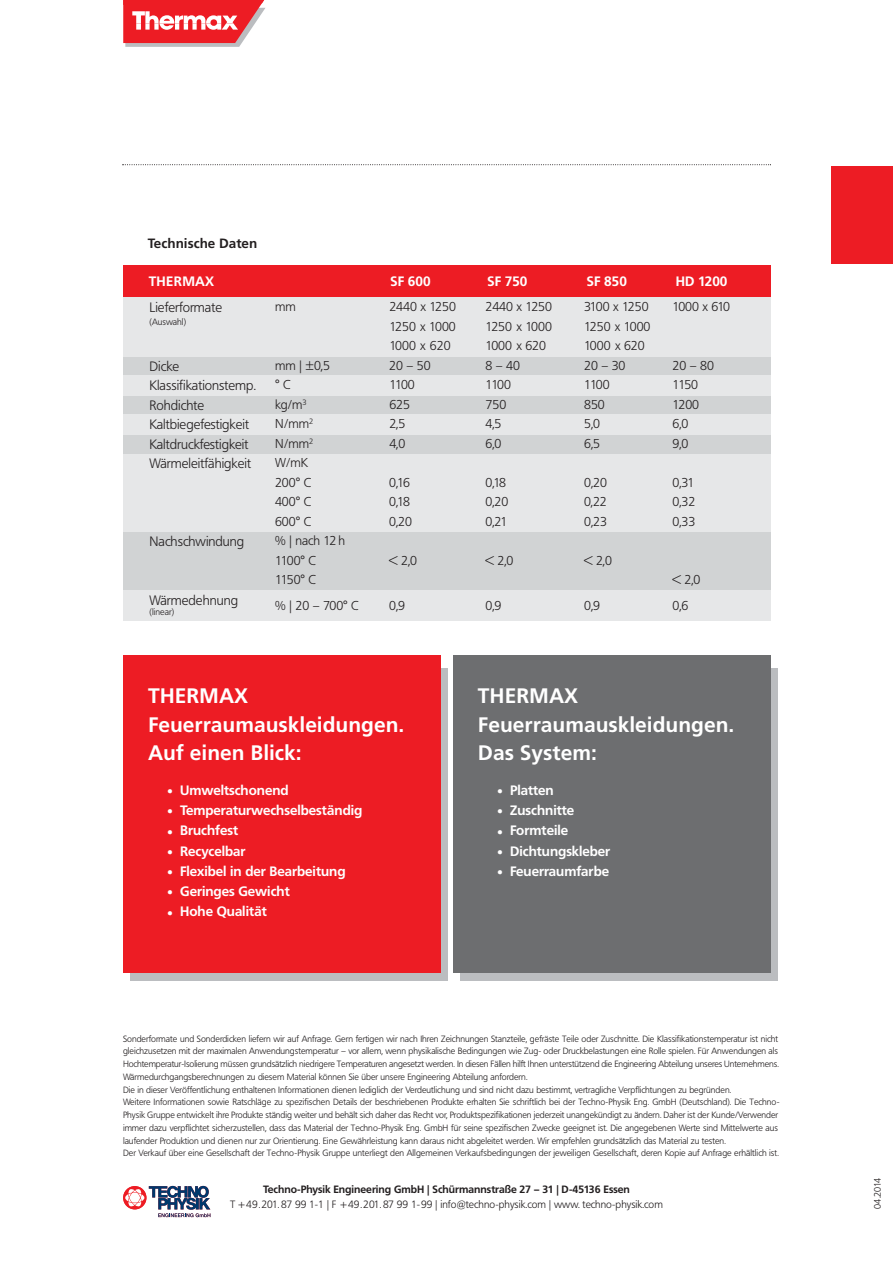
<style>
.page{position:relative;width:893px;height:1263px;background:#fff}
.page>*{position:absolute;margin:0;border:0;box-sizing:border-box;transform-origin:0 0}
.t1{font:700 21px/28.5px "Frutiger";color:#fff}
.t2{font:700 13.5px/20.2px "Frutiger BQ";color:#fff}
.t3{font:300 13.5px/19.5px "Frutiger BQ";color:#231f20}
.t4{font:700 13.5px "Frutiger";color:#231f20}
.t5{font:900 13.5px/20.2px "Frutiger BQ";color:#fff;text-align:justify}
.t6{font:700 13.5px "Frutiger BQ";letter-spacing:.03em;color:#fff}
.t7{font:300 12.75px/19.5px "Frutiger BQ";color:#231f20}
.t8{font:300 12.75px "Frutiger BQ";letter-spacing:-.04em;color:#231f20}
.t9{font:300 10.5px "Frutiger BQ";color:#231f20}
.t10{font:700 10.5px "Frutiger BQ";color:#231f20}
.t11{font:300 9.3px "Frutiger BQ";letter-spacing:-.025em;color:#231f20}
.t12{font:300 9px/12.8px "Frutiger BQ";color:#231f20}
</style>
<div class="page">
<div style="left:130px;top:668px;width:318px;height:313px;background:#bbbdc0"></div>
<div style="left:832px;top:166px;width:61px;height:98px;background:#ed1c24"></div>
<div style="left:123px;top:655px;width:318px;height:318px;background:#ed1c24"></div>
<div style="left:123px;top:265px;width:647px;height:353px;background:#d1d3d4"></div>
<div style="left:123px;top:297px;width:647px;height:21px;background:#e6e7e8"></div>
<div style="left:123px;top:316px;width:647px;height:21px;background:#e6e7e8"></div>
<div style="left:123px;top:336px;width:647px;height:21px;background:#e6e7e8"></div>
<div style="left:123px;top:375px;width:647px;height:21px;background:#e6e7e8"></div>
<div style="left:123px;top:414px;width:647px;height:21px;background:#e6e7e8"></div>
<div style="left:123px;top:454px;width:647px;height:21px;background:#e6e7e8"></div>
<div style="left:123px;top:472px;width:647px;height:21px;background:#e6e7e8"></div>
<div style="left:123px;top:492px;width:647px;height:21px;background:#e6e7e8"></div>
<div style="left:123px;top:511px;width:647px;height:21px;background:#e6e7e8"></div>
<div style="left:123px;top:590px;width:647px;height:21px;background:#e6e7e8"></div>
<div style="left:123px;top:607px;width:647px;height:13px;background:#e6e7e8"></div>
<div style="left:460px;top:668px;width:318px;height:313px;background:#bbbdc0"></div>
<div style="left:453px;top:655px;width:317px;height:318px;background:#6d6e70"></div>
<svg style="left:122px;top:164px;width:649px;height:1px"></svg>
<div style="left:123px;top:265px;width:647px;height:32px;background:#ed1c24"></div>
<svg style="left:123px;top:1186px;width:87px;height:31px"></svg>
<svg style="left:123px;top:0;width:142px;height:47px"></svg>
<h2 class="t4" style="left:148px;top:238px;width:111px">Technische Daten</h2>
<h2 class="t6" style="left:149px;top:276px;width:67px">THERMAX</h2>
<h2 class="t2" style="left:390px;top:272px;width:42px">SF 600</h2>
<h2 class="t2" style="left:487px;top:272px;width:42px">SF 750</h2>
<h2 class="t2" style="left:587px;top:272px;width:42px">SF 850</h2>
<h2 class="t2" style="left:676px;top:272px;width:53px">HD 1200</h2>
<h3 class="t7" style="left:275px;top:298px;width:22px">mm</h3>
<h3 class="t7" style="left:389px;top:298px;width:68px">2440 x 1250</h3>
<h3 class="t7" style="left:485px;top:298px;width:68px">2440 x 1250</h3>
<h3 class="t8" style="left:584px;top:302px;width:66px">3100 x 1250</h3>
<h3 class="t7" style="left:672px;top:298px;width:59px">1000 x 610</h3>
<h3 class="t7" style="left:389px;top:318px;width:68px">1250 x 1000</h3>
<h3 class="t7" style="left:485px;top:318px;width:68px">1250 x 1000</h3>
<h3 class="t7" style="left:584px;top:318px;width:68px">1250 x 1000</h3>
<h3 class="t7" style="left:389px;top:337px;width:63px">1000 x 620</h3>
<h3 class="t7" style="left:485px;top:337px;width:62px">1000 x 620</h3>
<h3 class="t7" style="left:584px;top:337px;width:62px">1000 x 620</h3>
<h3 class="t7" style="left:275px;top:357px;width:56px">mm | ±0,5</h3>
<h3 class="t7" style="left:389px;top:357px;width:43px">20 – 50</h3>
<h3 class="t7" style="left:485px;top:357px;width:36px">8 – 40</h3>
<h3 class="t7" style="left:584px;top:357px;width:43px">20 – 30</h3>
<h3 class="t7" style="left:673px;top:357px;width:43px">20 – 80</h3>
<h3 class="t7" style="left:275px;top:376px;width:17px">° C</h3>
<h3 class="t7" style="left:389px;top:376px;width:27px">1100</h3>
<h3 class="t7" style="left:486px;top:376px;width:27px">1100</h3>
<h3 class="t7" style="left:584px;top:376px;width:27px">1100</h3>
<h3 class="t7" style="left:673px;top:376px;width:27px">1150</h3>
<h3 class="t7" style="left:275px;top:396px;width:33px">kg/m<sup>3</sup></h3>
<h3 class="t7" style="left:389px;top:396px;width:22px">625</h3>
<h3 class="t7" style="left:485px;top:396px;width:22px">750</h3>
<h3 class="t7" style="left:584px;top:396px;width:22px">850</h3>
<h3 class="t7" style="left:673px;top:396px;width:28px">1200</h3>
<h3 class="t7" style="left:275px;top:415px;width:40px">N/mm<sup>2</sup></h3>
<h3 class="t7" style="left:389px;top:415px;width:17px">2,5</h3>
<h3 class="t7" style="left:485px;top:415px;width:17px">4,5</h3>
<h3 class="t7" style="left:584px;top:415px;width:17px">5,0</h3>
<h3 class="t7" style="left:673px;top:415px;width:17px">6,0</h3>
<h3 class="t7" style="left:275px;top:435px;width:40px">N/mm<sup>2</sup></h3>
<h3 class="t7" style="left:389px;top:435px;width:17px">4,0</h3>
<h3 class="t7" style="left:485px;top:435px;width:17px">6,0</h3>
<h3 class="t7" style="left:584px;top:435px;width:17px">6,5</h3>
<h3 class="t7" style="left:673px;top:435px;width:17px">9,0</h3>
<h3 class="t7" style="left:275px;top:454px;width:38px">W/mK<br>200° C</h3>
<h2 class="t3" style="left:150px;top:299px;width:74px">Lieferformate</h2>
<p class="t12" style="left:150px;top:316px;width:38px">(Auswahl)</p>
<h2 class="t3" style="left:150px;top:357px;width:108px">Dicke<br>Klassifikationstemp.<br>Rohdichte<br>Kaltbiegefestigkeit<br>Kaltdruckfestigkeit<br>Wärmeleitfähigkeit</h2>
<h3 class="t7" style="left:389px;top:474px;width:22px">0,16</h3>
<h3 class="t7" style="left:485px;top:474px;width:22px">0,18</h3>
<h3 class="t7" style="left:584px;top:474px;width:24px">0,20</h3>
<h3 class="t7" style="left:672px;top:474px;width:23px">0,31</h3>
<h2 class="t3" style="left:150px;top:533px;width:96px">Nachschwindung</h2>
<h2 class="t3" style="left:150px;top:591px;width:90px">Wärmedehnung</h2>
<p class="t12" style="left:150px;top:606px;width:26px">(linear)</p>
<h3 class="t7" style="left:275px;top:493px;width:38px">400° C</h3>
<h3 class="t7" style="left:389px;top:493px;width:22px">0,18</h3>
<h3 class="t7" style="left:485px;top:493px;width:24px">0,20</h3>
<h3 class="t7" style="left:584px;top:493px;width:24px">0,22</h3>
<h3 class="t7" style="left:672px;top:493px;width:24px">0,32</h3>
<h3 class="t7" style="left:275px;top:513px;width:38px">600° C</h3>
<h3 class="t7" style="left:389px;top:513px;width:24px">0,20</h3>
<h3 class="t7" style="left:485px;top:513px;width:23px">0,21</h3>
<h3 class="t7" style="left:584px;top:513px;width:24px">0,23</h3>
<h3 class="t7" style="left:672px;top:513px;width:24px">0,33</h3>
<h3 class="t7" style="left:275px;top:532px;width:72px">% | nach 12 h<br>1100° C</h3>
<h3 class="t7" style="left:389px;top:552px;width:29px">&lt; 2,0</h3>
<h3 class="t7" style="left:485px;top:552px;width:29px">&lt; 2,0</h3>
<h3 class="t7" style="left:584px;top:552px;width:29px">&lt; 2,0</h3>
<h3 class="t7" style="left:275px;top:571px;width:42px">1150° C</h3>
<h3 class="t7" style="left:673px;top:571px;width:29px">&lt; 2,0</h3>
<h3 class="t7" style="left:275px;top:597px;width:85px">% | 20 – 700° C</h3>
<h3 class="t7" style="left:389px;top:597px;width:17px">0,9</h3>
<h3 class="t7" style="left:485px;top:597px;width:17px">0,9</h3>
<h3 class="t7" style="left:584px;top:597px;width:17px">0,9</h3>
<h3 class="t7" style="left:672px;top:597px;width:17px">0,6</h3>
<h1 class="t1" style="left:148px;top:683px;width:258px">THERMAX<br>Feuerraumauskleidungen.<br>Auf einen Blick:</h1>
<h2 class="t2" style="left:180px;top:781px;width:184px">Umweltschonend<br>Temperaturwechselbeständig<br>Bruchfest<br>Recycelbar<br>Flexibel in der Bearbeitung<br>Geringes Gewicht<br>Hohe Qualität</h2>
<h2 class="t5" style="left:168px;top:782px;width:6px">• • • • • • •</h2>
<h1 class="t1" style="left:478px;top:683px;width:258px">THERMAX<br>Feuerraumauskleidungen.<br>Das System:</h1>
<h2 class="t5" style="left:498px;top:782px;width:6px">• • • • •</h2>
<h2 class="t2" style="left:510px;top:781px;width:102px">Platten<br>Zuschnitte<br>Formteile<br>Dichtungskleber<br>Feuerraumfarbe</h2>
<p class="t12" style="left:123px;top:1033px;width:658px">Sonderformate und Sonderdicken liefern wir auf Anfrage. Gern fertigen wir nach Ihren Zeichnungen Stanzteile, gefräste Teile oder Zuschnitte. Die Klassifikationstemperatur ist nicht gleichzusetzen mit der maximalen Anwendungstemperatur – vor allem, wenn physikalische Bedingungen wie Zug- oder Druckbelastungen eine Rolle spielen. Für Anwendungen als Hochtemperatur-Isolierung müssen grundsätzlich niedrigere Temperaturen angesetzt werden. In diesen Fällen hilft Ihnen unterstützend die Engineering Abteilung unseres Unternehmens.<br>Wärmedurchgangsberechnungen zu diesem Material können Sie über unsere Engineering Abteilung anfordern.<br>Die in dieser Veröffentlichung enthaltenen Informationen dienen lediglich der Verdeutlichung und sind nicht dazu bestimmt, vertragliche Verpflichtungen zu begründen.<br>Weitere Informationen sowie Ratschläge zu spezifischen Details der beschriebenen Produkte erhalten Sie schriftlich bei der Techno-Physik Eng. GmbH (Deutschland). Die Techno-Physik Gruppe entwickelt ihre Produkte ständig weiter und behält sich daher das Recht vor, Produktspezifikationen jederzeit unangekündigt zu ändern. Daher ist der Kunde/Verwender immer dazu verpflichtet sicherzustellen, dass das Material der Techno-Physik Eng. GmbH für seine spezifischen Zwecke geeignet ist. Die angegebenen Werte sind Mittelwerte aus laufender Produktion und dienen nur zur Orientierung. Eine Gewährleistung kann daraus nicht abgeleitet werden. Wir empfehlen grundsätzlich das Material zu testen.<br>Der Verkauf über eine Gesellschaft der Techno-Physik Gruppe unterliegt den Allgemeinen Verkaufsbedingungen der jeweiligen Gesellschaft, deren Kopie auf Anfrage erhältlich ist.</p>
<p class="t10" style="left:263px;top:1185px;width:368px">Techno-Physik Engineering GmbH | Schürmannstraße 27 – 31 | D-45136 Essen</p>
<p class="t9" style="left:230px;top:1200px;width:434px">T +49.201. 87 99 1-1 | F +49.201. 87 99 1-99 | info@techno-physik.com | www. techno-physik.com</p>
<p class="t11" style="left:874px;top:1209px;width:33px;rotate:-90deg">04.2014</p>
</div>
